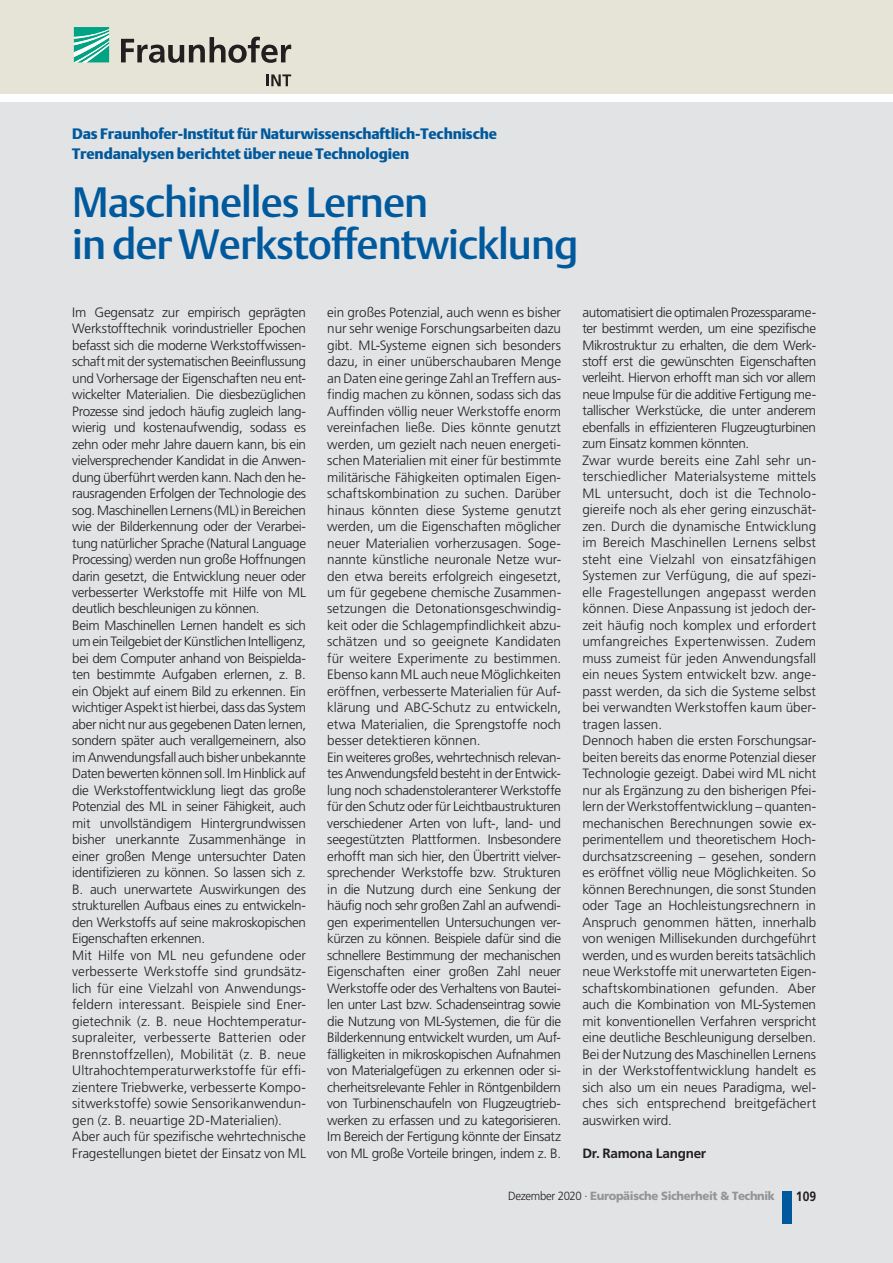
<style>
.page{position:relative;width:893px;height:1263px;background:#fff}
.page>*{position:absolute;margin:0;border:0;box-sizing:border-box;transform-origin:0 0}
.t1{font:42px/42px "DTL Argo T Medium";letter-spacing:-.025em;color:#00599d}
.t2{font:15px/19.5px "DTL Argo T Black";letter-spacing:-.01em;color:#00599d}
.t3{font:300 13.5px/16.5px "Frutiger LT Pro";letter-spacing:-.01em;color:#231f20}
.t4{font:700 13.5px "Frutiger";letter-spacing:-.02em;color:#231f20}
.t5{font:700 13.5px "Frutiger";letter-spacing:-.02em;color:#231f20;scale:.9 1}
.t6{font:900 11.85px "Frutiger";letter-spacing:-.03em;color:#939598;scale:.96 1}
.s1{font-family:"Frutiger LT Pro";font-weight:300;color:#231f20}
</style>
<div class="page">
<div style="left:0;top:102px;width:893px;height:1161px;background:#e2e3e4"></div>
<div style="left:0;top:0;width:893px;height:94px;background:#e6e4d6"></div>
<svg style="left:74px;top:27px;width:35px;height:35px"></svg>
<svg style="left:121px;top:37px;width:170px;height:26px"></svg>
<svg style="left:266px;top:74px;width:25px;height:12px"></svg>
<div style="left:782px;top:1191px;width:10px;height:33px;background:#00599d"></div>
<p class="t2" style="left:72px;top:126px;width:426px">Das Fraunhofer-Institut für Naturwissenschaftlich-Technische<br>Trendanalysen berichtet über neue Technologien</p>
<h1 class="t1" style="left:72px;top:185px;width:508px">Maschinelles Lernen<br>in der Werkstoffentwicklung</h1>
<p class="t3" style="left:327px;top:305px;width:235px">ein großes Potenzial, auch wenn es bisher nur sehr wenige Forschungsarbeiten dazu gibt. ML-Systeme eignen sich besonders dazu, in einer unüberschaubaren Menge an Daten eine geringe Zahl an Treffern aus&shy;findig machen zu können, sodass sich das Auffinden völlig neuer Werkstoffe enorm vereinfachen ließe. Dies könnte genutzt werden, um gezielt nach neuen energeti&shy;schen Materialien mit einer für bestimmte militärische Fähigkeiten optimalen Eigen&shy;schaftskombination zu suchen. Darüber hinaus könnten diese Systeme genutzt werden, um die Eigenschaften möglicher neuer Materialien vorherzusagen. Soge&shy;nannte künstliche neuronale Netze wur&shy;den etwa bereits erfolgreich eingesetzt, um für gegebene chemische Zusammen&shy;setzungen die Detonationsgeschwindig&shy;keit oder die Schlagempfindlichkeit abzu&shy;schätzen und so geeignete Kandidaten für weitere Experimente zu bestimmen.<br>Ebenso kann ML auch neue Möglichkeiten eröffnen, verbesserte Materialien für Auf&shy;klärung und ABC-Schutz zu entwickeln, etwa Materialien, die Sprengstoffe noch besser detektieren können.<br>Ein weiteres großes, wehrtechnisch relevan&shy;tes Anwendungsfeld besteht in der Entwick&shy;lung noch schadenstoleranterer Werkstoffe für den Schutz oder für Leichtbaustrukturen verschiedener Arten von luft-, land- und seegestützten Plattformen. Insbesondere erhofft man sich hier, den Übertritt vielver&shy;sprechender Werkstoffe bzw. Strukturen in die Nutzung durch eine Senkung der häufig noch sehr großen Zahl an aufwendi&shy;gen experimentellen Untersuchungen ver&shy;kürzen zu können. Beispiele dafür sind die schnellere Bestimmung der mechanischen Eigenschaften einer großen Zahl neuer Werkstoffe oder des Verhaltens von Bautei&shy;len unter Last bzw. Schadenseintrag sowie die Nutzung von ML-Systemen, die für die Bilderkennung entwickelt wurden, um Auf&shy;fälligkeiten in mikroskopischen Aufnahmen von Materialgefügen zu erkennen oder si&shy;cherheitsrelevante Fehler in Röntgenbildern von Turbinenschaufeln von Flugzeugtrieb&shy;werken zu erfassen und zu kategorisieren.<br>Im Bereich der Fertigung könnte der Einsatz von ML große Vorteile bringen, indem z. B.</p>
<p class="t6" style="left:508px;top:1191px;width:279px"><span class="s1">Dezember 2020 ·</span> Europäische Sicherheit &amp; Technik</p>
<p class="t5" style="left:796px;top:1191px;width:24px">109</p>
<p class="t3" style="left:72px;top:305px;width:235px">Im Gegensatz zur empirisch geprägten Werkstofftechnik vorindustrieller Epochen befasst sich die moderne Werkstoffwissen&shy;schaft mit der systematischen Beeinflussung und Vorhersage der Eigenschaften neu ent&shy;wickelter Materialien. Die diesbezüglichen Prozesse sind jedoch häufig zugleich lang&shy;wierig und kostenaufwendig, sodass es zehn oder mehr Jahre dauern kann, bis ein vielversprechender Kandidat in die Anwen&shy;dung überführt werden kann. Nach den he&shy;rausragenden Erfolgen der Technologie des sog. Maschinellen Lernens (ML) in Bereichen wie der Bilderkennung oder der Verarbei&shy;tung natürlicher Sprache (Natural Language Processing) werden nun große Hoffnungen darin gesetzt, die Entwicklung neuer oder verbesserter Werkstoffe mit Hilfe von ML deutlich beschleunigen zu können.<br>Beim Maschinellen Lernen handelt es sich um ein Teilgebiet der Künstlichen Intelligenz, bei dem Computer anhand von Beispielda&shy;ten bestimmte Aufgaben erlernen, z. B. ein Objekt auf einem Bild zu erkennen. Ein wichtiger Aspekt ist hierbei, dass das System aber nicht nur aus gegebenen Daten lernen, sondern später auch verallgemeinern, also im Anwendungsfall auch bisher unbekannte Daten bewerten können soll. Im Hinblick auf die Werkstoffentwicklung liegt das große Potenzial des ML in seiner Fähigkeit, auch mit unvollständigem Hintergrundwissen bisher unerkannte Zusammenhänge in einer großen Menge untersuchter Daten identifizieren zu können. So lassen sich z.<br>B. auch unerwartete Auswirkungen des strukturellen Aufbaus eines zu entwickeln&shy;den Werkstoffs auf seine makroskopischen Eigenschaften erkennen.<br>Mit Hilfe von ML neu gefundene oder verbesserte Werkstoffe sind grundsätz&shy;lich für eine Vielzahl von Anwendungs&shy;feldern interessant. Beispiele sind Ener&shy;gietechnik (z. B. neue Hochtemperatur&shy;supraleiter, verbesserte Batterien oder Brennstoffzellen), Mobilität (z. B. neue Ultrahochtemperaturwerkstoffe für effi&shy;zientere Triebwerke, verbesserte Kompo&shy;sitwerkstoffe) sowie Sensorikanwendun&shy;gen (z. B. neuartige 2D-Materialien).<br>Aber auch für spezifische wehrtechnische Fragestellungen bietet der Einsatz von ML</p>
<p class="t3" style="left:582px;top:305px;width:235px">automatisiert die optimalen Prozessparame&shy;ter bestimmt werden, um eine spezifische Mikrostruktur zu erhalten, die dem Werk&shy;stoff erst die gewünschten Eigenschaften verleiht. Hiervon erhofft man sich vor allem neue Impulse für die additive Fertigung me&shy;tallischer Werkstücke, die unter anderem ebenfalls in effizienteren Flugzeugturbinen zum Einsatz kommen könnten.<br>Zwar wurde bereits eine Zahl sehr un&shy;terschiedlicher Materialsysteme mittels ML untersucht, doch ist die Technolo&shy;giereife noch als eher gering einzuschät&shy;zen. Durch die dynamische Entwicklung im Bereich Maschinellen Lernens selbst steht eine Vielzahl von einsatzfähigen Systemen zur Verfügung, die auf spezi&shy;elle Fragestellungen angepasst werden können. Diese Anpassung ist jedoch der&shy;zeit häufig noch komplex und erfordert umfangreiches Expertenwissen. Zudem muss zumeist für jeden Anwendungsfall ein neues System entwickelt bzw. ange&shy;passt werden, da sich die Systeme selbst bei verwandten Werkstoffen kaum über&shy;tragen lassen.<br>Dennoch haben die ersten Forschungsar&shy;beiten bereits das enorme Potenzial dieser Technologie gezeigt. Dabei wird ML nicht nur als Ergänzung zu den bisherigen Pfei&shy;lern der Werkstoffentwicklung – quanten&shy;mechanischen Berechnungen sowie ex&shy;perimentellem und theoretischem Hoch&shy;durchsatzscreening – gesehen, sondern es eröffnet völlig neue Möglichkeiten. So können Berechnungen, die sonst Stunden oder Tage an Hochleistungsrechnern in Anspruch genommen hätten, innerhalb von wenigen Millisekunden durchgeführt werden, und es wurden bereits tatsächlich neue Werkstoffe mit unerwarteten Eigen&shy;schaftskombinationen gefunden. Aber auch die Kombination von ML-Systemen mit konventionellen Verfahren verspricht eine deutliche Beschleunigung derselben.<br>Bei der Nutzung des Maschinellen Lernens in der Werkstoffentwicklung handelt es sich also um ein neues Paradigma, wel&shy;ches sich entsprechend breitgefächert auswirken wird.</p>
<p class="t4" style="left:582px;top:1147px;width:125px">Dr. Ramona Langner</p>
</div>
